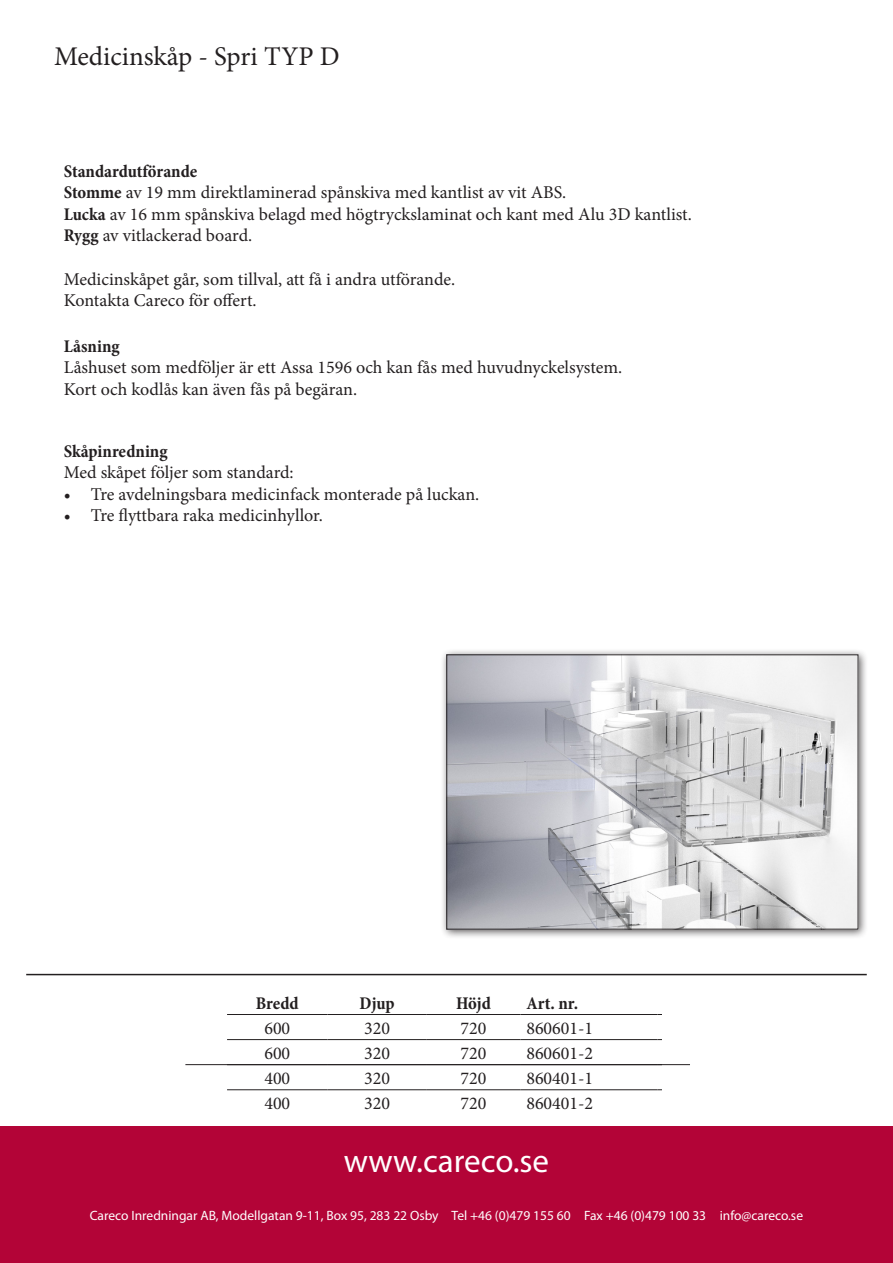
<style>
.page{position:relative;width:893px;height:1263px;background:#fff}
.page>*{position:absolute;margin:0;border:0;box-sizing:border-box;transform-origin:0 0}
.t1{font:33px "Myriad Pro";color:#fff}
.t2{font:27px "Minion Pro";color:#231f20}
.t3{font:18px "Minion Pro";color:#231f20}
.t4{font:700 condensed 18px "Minion Pro";letter-spacing:-.005em;color:#231f20}
.t5{font:13.5px "Myriad Pro";color:#fff}
.s1{font-weight:700;font-stretch:condensed}
</style>
<div class="page">
<div style="left:0;top:1127px;width:893px;height:136px;background:#b30437"></div>
<hr style="left:227px;top:1014px;width:101px;height:1px;background:#231f20">
<hr style="left:328px;top:1014px;width:99px;height:1px;background:#231f20">
<hr style="left:427px;top:1014px;width:93px;height:1px;background:#231f20">
<hr style="left:520px;top:1014px;width:137px;height:1px;background:#231f20">
<hr style="left:227px;top:1039px;width:101px;height:1px;background:#231f20">
<hr style="left:328px;top:1039px;width:99px;height:1px;background:#231f20">
<hr style="left:427px;top:1039px;width:93px;height:1px;background:#231f20">
<hr style="left:520px;top:1039px;width:137px;height:1px;background:#231f20">
<hr style="left:227px;top:1089px;width:101px;height:1px;background:#231f20">
<hr style="left:328px;top:1089px;width:99px;height:1px;background:#231f20">
<hr style="left:427px;top:1089px;width:93px;height:1px;background:#231f20">
<hr style="left:520px;top:1089px;width:137px;height:1px;background:#231f20">
<div style="left:440px;top:648px;width:428px;height:291px;background:#231f20;opacity:.75"></div>
<img style="left:448px;top:656px;width:408px;height:271px">
<div style="left:446px;top:654px;width:412px;height:275px;border:1px solid #231f20"></div>
<hr style="left:26px;top:974px;width:841px;height:1px;background:#231f20">
<hr style="left:185px;top:1064px;width:505px;height:1px;background:#231f20">
<p class="t2" style="left:54px;top:38px;width:287px">Medicinskåp - Spri TYP D</p>
<p class="t4" style="left:64px;top:158px;width:135px">Standardutförande</p>
<p class="t3" style="left:64px;top:180px;width:504px"><span class="s1">Stomme</span> av 19 mm direktlaminerad spånskiva med kantlist av vit ABS.</p>
<p class="t3" style="left:64px;top:202px;width:630px"><span class="s1">Lucka</span> av 16 mm spånskiva belagd med högtryckslaminat och kant med Alu 3D kantlist.</p>
<p class="t3" style="left:64px;top:224px;width:190px"><span class="s1">Rygg</span> av vitlackerad board.</p>
<p class="t3" style="left:64px;top:267px;width:393px">Medicinskåpet går, som tillval, att få i andra utförande.</p>
<p class="t3" style="left:64px;top:288px;width:194px">Kontakta Careco för offert.</p>
<p class="t4" style="left:64px;top:334px;width:57px">Låsning</p>
<p class="t3" style="left:64px;top:356px;width:560px">Låshuset som medföljer är ett Assa 1596 och kan fås med huvudnyckelsystem.</p>
<p class="t3" style="left:64px;top:377px;width:295px">Kort och kodlås kan även fås på begäran.</p>
<p class="t4" style="left:64px;top:438px;width:105px">Skåpinredning</p>
<p class="t3" style="left:64px;top:460px;width:231px">Med skåpet följer som standard:</p>
<p class="t3" style="left:64px;top:482px;width:417px">• Tre avdelningsbara medicinfack monterade på luckan.</p>
<p class="t3" style="left:64px;top:504px;width:261px">• Tre flyttbara raka medicinhyllor.</p>
<p class="t4" style="left:256px;top:990px;width:44px">Bredd</p>
<p class="t4" style="left:360px;top:990px;width:37px">Djup</p>
<p class="t4" style="left:456px;top:990px;width:36px">Höjd</p>
<p class="t4" style="left:526px;top:990px;width:53px">Art. nr.</p>
<p class="t3" style="left:264px;top:1016px;width:27px">600</p>
<p class="t3" style="left:364px;top:1016px;width:27px">320</p>
<p class="t3" style="left:461px;top:1016px;width:27px">720</p>
<p class="t3" style="left:526px;top:1016px;width:68px">860601-1</p>
<p class="t3" style="left:264px;top:1041px;width:27px">600</p>
<p class="t3" style="left:364px;top:1041px;width:27px">320</p>
<p class="t3" style="left:461px;top:1041px;width:27px">720</p>
<p class="t3" style="left:526px;top:1041px;width:68px">860601-2</p>
<p class="t3" style="left:264px;top:1066px;width:27px">400</p>
<p class="t3" style="left:364px;top:1066px;width:27px">320</p>
<p class="t3" style="left:461px;top:1066px;width:27px">720</p>
<p class="t3" style="left:526px;top:1066px;width:68px">860401-1</p>
<p class="t3" style="left:264px;top:1091px;width:27px">400</p>
<p class="t3" style="left:364px;top:1091px;width:27px">320</p>
<p class="t3" style="left:461px;top:1091px;width:27px">720</p>
<p class="t3" style="left:526px;top:1091px;width:68px">860401-2</p>
<p class="t1" style="left:344px;top:1141px;width:207px">www.careco.se</p>
<p class="t5" style="left:90px;top:1207px;width:715px">Careco Inredningar AB, Modellgatan 9-11, Box 95, 283 22 Osby Tel +46 (0)479 155 60 Fax +46 (0)479 100 33 info@careco.se</p>
</div>
